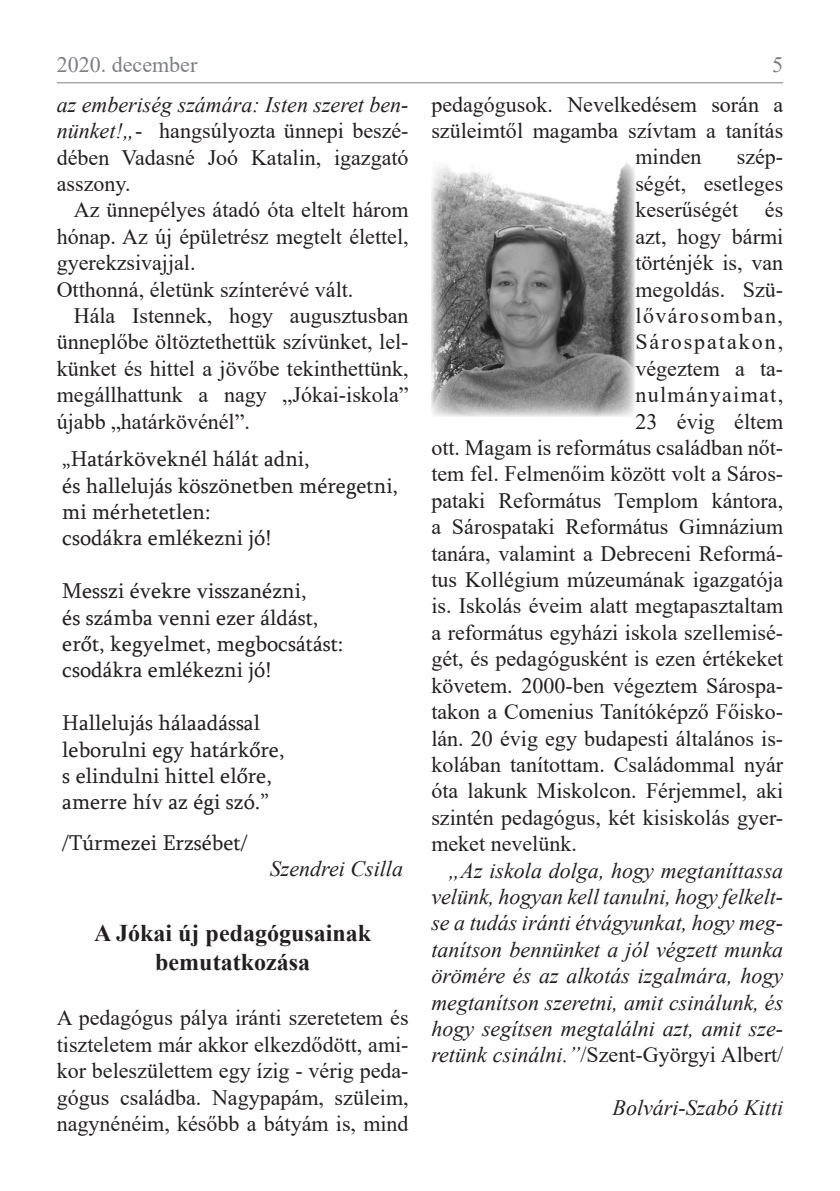
<style>
.page{position:relative;width:840px;height:1191px;background:#fff}
.page>*{position:absolute;margin:0;border:0;box-sizing:border-box;transform-origin:0 0}
.t1{font:700 24px/28.8px "Times New Roman";color:#231f20;text-align:center}
.t2{font:22px/26.4px "Times New Roman";color:#231f20;text-align:justify}
.t3{font:italic 22px/26.4px "Times New Roman";color:#231f20;text-align:justify}
.t4{font:22px "Sylfaen";color:#231f20}
.t5{font:22px "Times New Roman";color:#7c7e81}
.t6{font:22px "Times New Roman";letter-spacing:.065em;color:#231f20}
.t7{font:22px "Times New Roman";letter-spacing:.09em;color:#231f20}
.t8{font:22px "Times New Roman";letter-spacing:.06em;color:#231f20}
.s1{font-style:italic}
.s2{font-style:normal}
</style>
<div class="page">
<hr style="left:57px;top:82px;width:725px;height:1px;background:#7c7e81">
<img style="left:431px;top:163px;width:204px;height:254px">
<p class="t5" style="left:57px;top:49px;width:142px">2020. december</p>
<p class="t5" style="left:771px;top:49px;width:12px">5</p>
<p class="t2" style="left:57px;top:90px;width:353px"><span class="s1">az emberiség számára: Isten szeret ben&shy;nünket!„</span>- hangsúlyozta ünnepi beszé&shy;dében Vadasné Joó Katalin, igazgató asszony.</p>
<p class="t2" style="left:57px;top:196px;width:353px;text-indent:17px">Az ünnepélyes átadó óta eltelt három hónap. Az új épületrész megtelt élettel, gyerekzsivajjal.</p>
<p class="t2" style="left:57px;top:275px;width:298px">Otthonná, életünk színterévé vált.</p>
<p class="t2" style="left:57px;top:302px;width:353px;text-indent:17px">Hála Istennek, hogy augusztusban ünneplőbe öltöztethettük szívünket, lel&shy;künket és hittel a jövőbe tekinthettünk, megállhattunk a nagy „Jókai-iskola” újabb „határkövénél”.</p>
<p class="t2" style="left:431px;top:90px;width:353px">pedagógusok. Nevelkedésem során a</p>
<p class="t2" style="left:431px;top:117px;width:353px">szüleimtől magamba szívtam a tanítás</p>
<p class="t2" style="left:635px;top:143px;width:67px">minden</p>
<p class="t2" style="left:736px;top:143px;width:48px">szép-</p>
<p class="t2" style="left:635px;top:170px;width:149px">ségét, esetleges</p>
<p class="t2" style="left:635px;top:196px;width:149px">keserűségét és</p>
<p class="t2" style="left:635px;top:222px;width:149px">azt, hogy bármi</p>
<p class="t2" style="left:635px;top:249px;width:149px">történjék is, van</p>
<p class="t2" style="left:635px;top:275px;width:149px">megoldás. Szü-</p>
<p class="t6" style="left:635px;top:300px;width:149px">lővárosomban,</p>
<p class="t7" style="left:635px;top:326px;width:149px">Sárospatakon,</p>
<p class="t2" style="left:635px;top:354px;width:149px">végeztem a ta-</p>
<p class="t8" style="left:635px;top:379px;width:149px">nulmányaimat,</p>
<p class="t2" style="left:635px;top:407px;width:149px">23 évig éltem</p>
<p class="t2" style="left:431px;top:434px;width:353px">ott. Magam is református családban nőt-</p>
<p class="t2" style="left:431px;top:460px;width:353px">tem fel. Felmenőim között volt a Sáros-</p>
<p class="t2" style="left:431px;top:486px;width:353px">pataki Református Templom kántora,</p>
<p class="t2" style="left:431px;top:513px;width:353px">a Sárospataki Református Gimnázium</p>
<p class="t2" style="left:431px;top:539px;width:353px">tanára, valamint a Debreceni Reformá-</p>
<p class="t2" style="left:431px;top:566px;width:353px">tus Kollégium múzeumának igazgatója</p>
<p class="t2" style="left:431px;top:592px;width:353px">is. Iskolás éveim alatt megtapasztaltam</p>
<p class="t2" style="left:431px;top:618px;width:353px">a református egyházi iskola szellemisé-</p>
<p class="t2" style="left:431px;top:645px;width:353px">gét, és pedagógusként is ezen értékeket</p>
<p class="t2" style="left:431px;top:671px;width:353px">követem. 2000-ben végeztem Sárospa-</p>
<p class="t2" style="left:431px;top:698px;width:353px">takon a Comenius Tanítóképző Főisko-</p>
<p class="t2" style="left:431px;top:724px;width:353px">lán. 20 évig egy budapesti általános is-</p>
<p class="t2" style="left:431px;top:750px;width:353px">kolában tanítottam. Családommal nyár</p>
<p class="t2" style="left:431px;top:777px;width:353px">óta lakunk Miskolcon. Férjemmel, aki</p>
<p class="t2" style="left:431px;top:803px;width:353px">szintén pedagógus, két kisiskolás gyer-</p>
<p class="t2" style="left:431px;top:830px;width:147px">meket nevelünk.</p>
<p class="t3" style="left:431px;top:856px;width:353px;text-indent:17px">„Az iskola dolga, hogy megtaníttassa velünk, hogyan kell tanulni, hogy felkelt&shy;se a tudás iránti étvágyunkat, hogy meg&shy;tanítson bennünket a jól végzett munka örömére és az alkotás izgalmára, hogy megtanítson szeretni, amit csinálunk, és hogy segítsen megtalálni azt, amit sze&shy;retünk csinálni.”<span class="s2">/Szent-Györgyi Albert/</span></p>
<p class="t3" style="left:612px;top:1094px;width:172px">Bolvári-Szabó Kitti</p>
<p class="t4" style="left:62px;top:444px;width:249px">„Határköveknél hálát adni,</p>
<p class="t4" style="left:62px;top:470px;width:337px">és hallelujás köszönetben méregetni,</p>
<p class="t4" style="left:62px;top:497px;width:150px">mi mérhetetlen:</p>
<p class="t4" style="left:62px;top:523px;width:210px">csodákra emlékezni jó!</p>
<p class="t4" style="left:62px;top:576px;width:245px">Messzi évekre visszanézni,</p>
<p class="t4" style="left:62px;top:602px;width:257px">és számba venni ezer áldást,</p>
<p class="t4" style="left:62px;top:629px;width:282px">erőt, kegyelmet, megbocsátást:</p>
<p class="t4" style="left:62px;top:655px;width:210px">csodákra emlékezni jó!</p>
<p class="t4" style="left:62px;top:708px;width:199px">Hallelujás hálaadással</p>
<p class="t4" style="left:62px;top:734px;width:224px">leborulni egy határkőre,</p>
<p class="t4" style="left:62px;top:761px;width:211px">s elindulni hittel előre,</p>
<p class="t4" style="left:62px;top:787px;width:208px">amerre hív az égi szó.”</p>
<p class="t4" style="left:62px;top:827px;width:187px">/Túrmezei Erzsébet/</p>
<p class="t3" style="left:270px;top:855px;width:135px">Szendrei Csilla</p>
<p class="t1" style="left:94px;top:918px;width:278px">A Jókai új pedagógusainak bemutatkozása</p>
<p class="t2" style="left:57px;top:1004px;width:353px">A pedagógus pálya iránti szeretetem és tiszteletem már akkor elkezdődött, ami&shy;kor beleszülettem egy ízig - vérig peda&shy;gógus családba. Nagypapám, szüleim, nagynénéim, később a bátyám is, mind</p>
</div>
